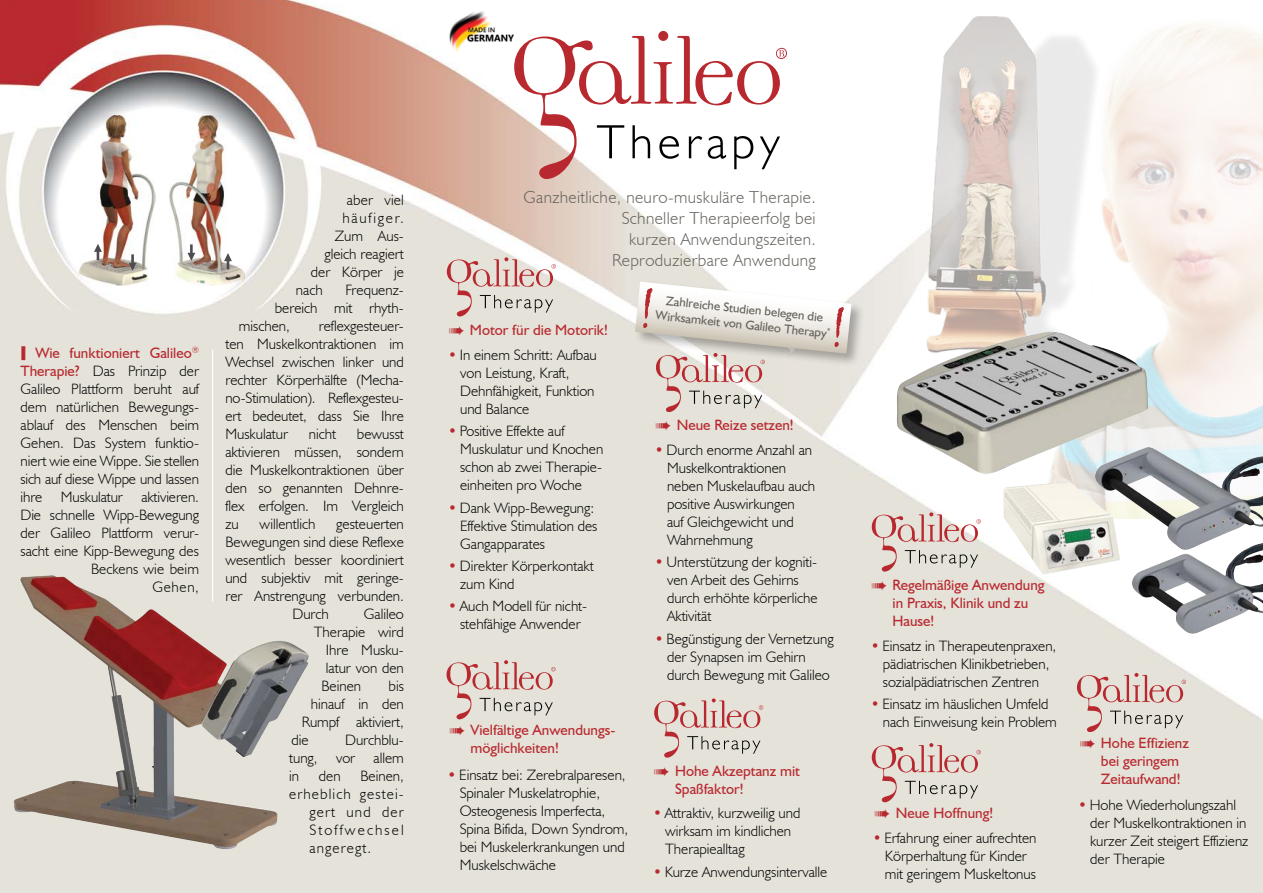
<style>
.page{position:relative;width:1263px;height:893px;background:#fff}
.page>*{position:absolute;margin:0;border:0;box-sizing:border-box;transform-origin:0 0}
.t1{font:300 17.25px/20.7px "Humanist 521 BT";letter-spacing:.02em;color:#65625b;text-align:right}
.t2{font:300 15px/18px "Humanist 521 BT";color:#000}
.t3{font:15px/18px "Humanist 521 BT";color:#b8292f}
.t4{font:300 15px "Humanist 521 BT";letter-spacing:.075em;color:#000}
.t5{font:300 15px "Humanist 521 BT";letter-spacing:.14em;color:#000}
.t6{font:300 15px "Humanist 521 BT";letter-spacing:.12em;color:#000}
.t7{font:12.75px/15.3px "Humanist 521 BT";color:#65625b;text-align:center}
.s1{font-weight:400;color:#b8292f}
.s2{color:#b8292f}
</style>
<div class="page">
<img style="left:0;top:0;width:1263px;height:893px">
<img style="left:169px;top:116px;width:76px;height:170px">
<svg style="left:187px;top:244px;width:8px;height:17px"></svg>
<svg style="left:224px;top:253px;width:8px;height:17px"></svg>
<img style="left:79px;top:116px;width:76px;height:170px">
<svg style="left:129px;top:254px;width:8px;height:17px"></svg>
<svg style="left:94px;top:244px;width:8px;height:16px"></svg>
<hr style="left:212px;top:350px;width:1px;height:252px;background:#fff">
<div style="left:633px;top:280px;width:232px;height:87px;background:#000;opacity:.3"></div>
<svg style="left:447px;top:257px;width:109px;height:59px;background:#dbc7c1"></svg>
<svg style="left:514px;top:31px;width:273px;height:148px"></svg>
<img style="left:447px;top:9px;width:71px;height:45px">
<svg style="left:872px;top:512px;width:109px;height:59px;background:#dbc8c2"></svg>
<svg style="left:872px;top:743px;width:109px;height:59px;background:#d9c5be"></svg>
<img style="left:14px;top:576px;width:295px;height:273px">
<img style="left:919px;top:17px;width:59px;height:315px">
<svg style="left:446px;top:660px;width:110px;height:59px;background:#d9c6bf"></svg>
<svg style="left:654px;top:698px;width:109px;height:59px;background:#d9c5be"></svg>
<svg style="left:1077px;top:673px;width:109px;height:59px;background:#d9c5be"></svg>
<img style="left:978px;top:0;width:285px;height:519px">
<img style="left:897px;top:332px;width:251px;height:142px">
<img style="left:1003px;top:482px;width:260px;height:152px">
<img style="left:1095px;top:447px;width:52px;height:30px">
<svg style="left:22px;top:346px;width:8px;height:14px"></svg>
<svg style="left:633px;top:282px;width:221px;height:130px"></svg>
<p class="t2" style="left:21px;top:344px;width:180px;text-align:right"><span class="s1">Wie funktioniert Galileo</span><sup>®<br></sup><span class="s1">Therapie?</span> Das Prinzip der<br>Galileo Plattform beruht auf dem natürlichen Bewegungs&shy;ablauf des Menschen beim<br>Gehen. Das System funktio&shy;niert wie eine Wippe. Sie stellen sich auf diese Wippe und lassen ihre Muskulatur aktivieren.<br>Die schnelle Wipp-Bewegung der Galileo Plattform verur&shy;sacht eine Kipp-Bewegung des<br>Beckens wie beim<br>Gehen,</p>
<p class="t2" style="left:347px;top:190px;width:58px">aber viel</p>
<p class="t6" style="left:342px;top:209px;width:63px">häufiger.</p>
<p class="t2" style="left:335px;top:226px;width:71px">Zum Aus-</p>
<p class="t2" style="left:324px;top:244px;width:81px">gleich reagiert</p>
<p class="t2" style="left:311px;top:262px;width:94px">der Körper je</p>
<p class="t2" style="left:296px;top:280px;width:28px">nach</p>
<p class="t2" style="left:346px;top:280px;width:60px">Frequenz-</p>
<p class="t2" style="left:275px;top:298px;width:130px">bereich mit rhyth-</p>
<p class="t2" style="left:239px;top:316px;width:53px">mischen,</p>
<p class="t2" style="left:225px;top:316px;width:180px;text-align:justify;text-indent:93px">reflexgesteuer&shy;ten Muskelkontraktionen im Wechsel zwischen linker und rechter Körperhälfte (Mecha&shy;no-Stimulation). Reflexgesteu&shy;ert bedeutet, dass Sie Ihre Muskulatur</p>
<p class="t2" style="left:225px;top:424px;width:180px;text-align:justify;text-indent:132px">bewusst aktivieren müssen, sondern die Muskelkontraktionen über den so genannten Dehnre&shy;flex erfolgen. Im Vergleich zu</p>
<p class="t2" style="left:309px;top:424px;width:29px">nicht</p>
<p class="t2" style="left:260px;top:514px;width:57px">willentlich</p>
<p class="t2" style="left:336px;top:514px;width:69px">gesteuerten</p>
<p class="t2" style="left:225px;top:532px;width:180px">Bewegungen sind diese Reflexe</p>
<p class="t2" style="left:225px;top:550px;width:180px">wesentlich besser koordiniert</p>
<p class="t2" style="left:225px;top:568px;width:180px">und subjektiv mit geringe-</p>
<p class="t2" style="left:225px;top:586px;width:180px">rer Anstrengung verbunden.</p>
<p class="t2" style="left:292px;top:604px;width:38px">Durch</p>
<p class="t2" style="left:364px;top:604px;width:42px">Galileo</p>
<p class="t2" style="left:314px;top:622px;width:91px">Therapie wird</p>
<p class="t2" style="left:326px;top:640px;width:79px">Ihre Musku-</p>
<p class="t2" style="left:326px;top:658px;width:79px">latur von den</p>
<p class="t2" style="left:321px;top:676px;width:41px">Beinen</p>
<p class="t2" style="left:389px;top:676px;width:17px">bis</p>
<p class="t2" style="left:311px;top:694px;width:94px">hinauf in den</p>
<p class="t2" style="left:302px;top:712px;width:103px">Rumpf aktiviert,</p>
<p class="t2" style="left:291px;top:730px;width:19px">die</p>
<p class="t2" style="left:289px;top:730px;width:116px;text-align:justify;text-indent:56px">Durchblu&shy;tung, vor allem in</p>
<p class="t2" style="left:319px;top:766px;width:23px">den</p>
<p class="t2" style="left:360px;top:766px;width:45px">Beinen,</p>
<p class="t4" style="left:289px;top:785px;width:116px">erheblich gestei-</p>
<p class="t4" style="left:309px;top:803px;width:96px">gert und der</p>
<p class="t5" style="left:309px;top:821px;width:96px">Stoffwechsel</p>
<p class="t4" style="left:309px;top:839px;width:64px">angeregt.</p>
<p class="t1" style="left:523px;top:187px;width:294px">Ganzheitliche, neuro-muskuläre Therapie.<br>Schneller Therapieerfolg bei<br>kurzen Anwendungszeiten.<br>Reproduzierbare Anwendung</p>
<p class="t3" style="left:449px;top:321px;width:160px">→ Motor für die Motorik!</p>
<p class="t2" style="left:460px;top:346px;width:138px;text-indent:-11px"><span class="s2">•</span> In einem Schritt: Aufbau von Leistung, Kraft,<br>Dehnfähigkeit, Funktion und Balance</p>
<p class="t2" style="left:460px;top:422px;width:145px;text-indent:-11px"><span class="s2">•</span> Positive Effekte auf<br>Muskulatur und Knochen schon ab zwei Therapie&shy;einheiten pro Woche</p>
<p class="t2" style="left:460px;top:498px;width:139px;text-indent:-11px"><span class="s2">•</span> Dank Wipp-Bewegung:<br>Effektive Stimulation des<br>Gangapparates</p>
<p class="t2" style="left:460px;top:556px;width:135px;text-indent:-11px"><span class="s2">•</span> Direkter Körperkontakt zum Kind</p>
<p class="t2" style="left:449px;top:597px;width:140px;text-align:center"><span class="s2">•</span> Auch Modell für nicht&shy;stehfähige Anwender</p>
<p class="t3" style="left:470px;top:721px;width:146px;text-indent:-21px">→ Vielfältige Anwendungs&shy;möglichkeiten!</p>
<p class="t2" style="left:460px;top:765px;width:170px;text-indent:-11px"><span class="s2">•</span> Einsatz bei: Zerebralparesen,<br>Spinaler Muskelatrophie,<br>Osteogenesis Imperfecta,<br>Spina Bifida, Down Syndrom, bei Muskelerkrankungen und<br>Muskelschwäche</p>
<p class="t7" style="left:658px;top:292px;width:174px;rotate:6deg">Zahlreiche Studien belegen die<br>Wirksamkeit von Galileo Therapy</p>
<p class="t3" style="left:656px;top:416px;width:139px">→ Neue Reize setzen!</p>
<p class="t2" style="left:667px;top:441px;width:150px;text-indent:-11px"><span class="s2">•</span> Durch enorme Anzahl an<br>Muskelkontraktionen neben Muskelaufbau auch positive Auswirkungen<br>auf Gleichgewicht und<br>Wahrnehmung</p>
<p class="t2" style="left:667px;top:553px;width:152px;text-indent:-11px"><span class="s2">•</span> Unterstützung der kogniti&shy;ven Arbeit des Gehirns durch erhöhte körperliche<br>Aktivität</p>
<p class="t2" style="left:667px;top:629px;width:168px;text-indent:-11px"><span class="s2">•</span> Begünstigung der Vernetzung der Synapsen im Gehirn durch Bewegung mit Galileo</p>
<p class="t3" style="left:675px;top:761px;width:127px;text-indent:-21px">→ Hohe Akzeptanz mit<br>Spaßfaktor!</p>
<p class="t2" style="left:665px;top:804px;width:137px;text-indent:-11px"><span class="s2">•</span> Attraktiv, kurzweilig und wirksam im kindlichen<br>Therapiealltag</p>
<p class="t2" style="left:654px;top:862px;width:175px"><span class="s2">•</span> Kurze Anwendungsintervalle</p>
<p class="t3" style="left:892px;top:575px;width:153px;text-indent:-21px">→ Regelmäßige Anwendung in Praxis, Klinik und zu<br>Hause!</p>
<p class="t2" style="left:872px;top:636px;width:186px;text-align:center"><span class="s2">•</span> Einsatz in Therapeutenpraxen, pädiatrischen Klinikbetrieben, sozialpädiatrischen Zentren</p>
<p class="t2" style="left:883px;top:694px;width:176px;text-indent:-11px"><span class="s2">•</span> Einsatz im häuslichen Umfeld nach Einweisung kein Problem</p>
<p class="t3" style="left:875px;top:804px;width:120px">→ Neue Hoffnung!</p>
<p class="t2" style="left:885px;top:829px;width:153px;text-indent:-11px"><span class="s2">•</span> Erfahrung einer aufrechten<br>Körperhaltung für Kinder mit geringem Muskeltonus</p>
<p class="t3" style="left:1101px;top:734px;width:90px;text-indent:-21px">→ Hohe Effizienz bei geringem<br>Zeitaufwand!</p>
<p class="t2" style="left:1090px;top:796px;width:160px;text-indent:-11px"><span class="s2">•</span> Hohe Wiederholungszahl der Muskelkontraktionen in kurzer Zeit steigert Effizienz der Therapie</p>
</div>
